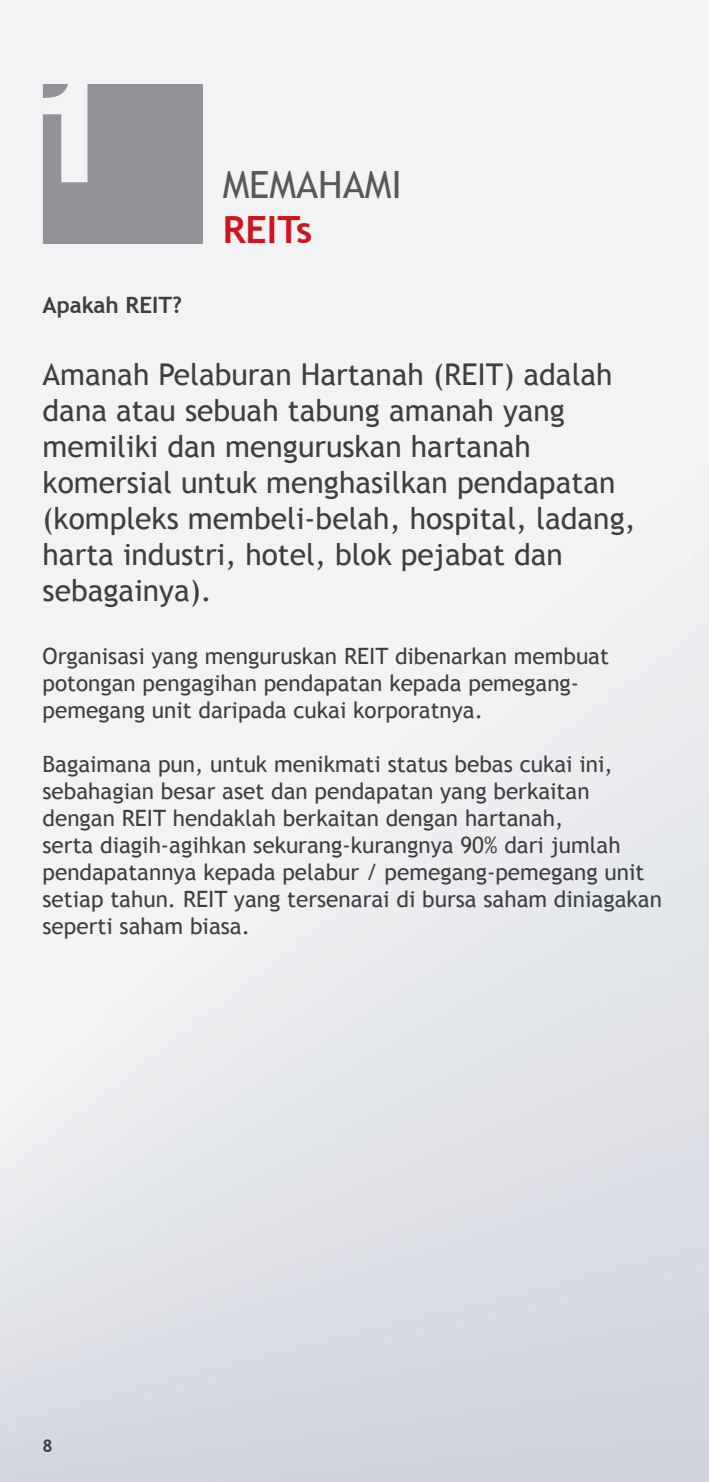
<style>
.page{position:relative;width:709px;height:1482px;background:#fff}
.page>*{position:absolute;margin:0;border:0;box-sizing:border-box;transform-origin:0 0}
.t1{font:37.5px "Trebuchet MS";color:#57585a}
.t2{font:700 37.5px "Trebuchet MS";color:#cd151d}
.t3{font:30px/36px "Trebuchet MS";color:#3e3e3f}
.t4{font:22.5px/27px "Trebuchet MS";color:#3e3e3f}
.t5{font:700 22.5px "Trebuchet MS";color:#3e3e3f}
.t6{font:700 17.5px "Trebuchet MS";color:#3e3e3f}
</style>
<div class="page">
<div style="left:43px;top:84px;width:159px;height:159px;background:#919396"></div>
<svg style="left:42px;top:82px;width:45px;height:100px"></svg>
<p class="t5" style="left:43px;top:290px;width:141px">Apakah REIT?</p>
<p class="t1" style="left:223px;top:163px;width:181px">MEMAHAMI</p>
<p class="t2" style="left:223px;top:206px;width:91px">REITs</p>
<p class="t3" style="left:43px;top:356px;width:594px">Amanah Pelaburan Hartanah (REIT) adalah dana atau sebuah tabung amanah yang memiliki dan menguruskan hartanah komersial untuk menghasilkan pendapatan (kompleks membeli-belah, hospital, ladang, harta industri, hotel, blok pejabat dan sebagainya).</p>
<p class="t4" style="left:43px;top:642px;width:568px">Organisasi yang menguruskan REIT dibenarkan membuat</p>
<p class="t4" style="left:43px;top:669px;width:538px">potongan pengagihan pendapatan kepada pemegang&shy;pemegang unit daripada cukai korporatnya.</p>
<p class="t4" style="left:43px;top:750px;width:621px">Bagaimana pun, untuk menikmati status bebas cukai ini, sebahagian besar aset dan pendapatan yang berkaitan dengan REIT hendaklah berkaitan dengan hartanah,<br>serta diagih-agihkan sekurang-kurangnya 90% dari jumlah pendapatannya kepada pelabur / pemegang-pemegang unit setiap tahun. REIT yang tersenarai di bursa saham diniagakan seperti saham biasa.</p>
<p class="t6" style="left:43px;top:1434px;width:12px">8</p>
</div>
